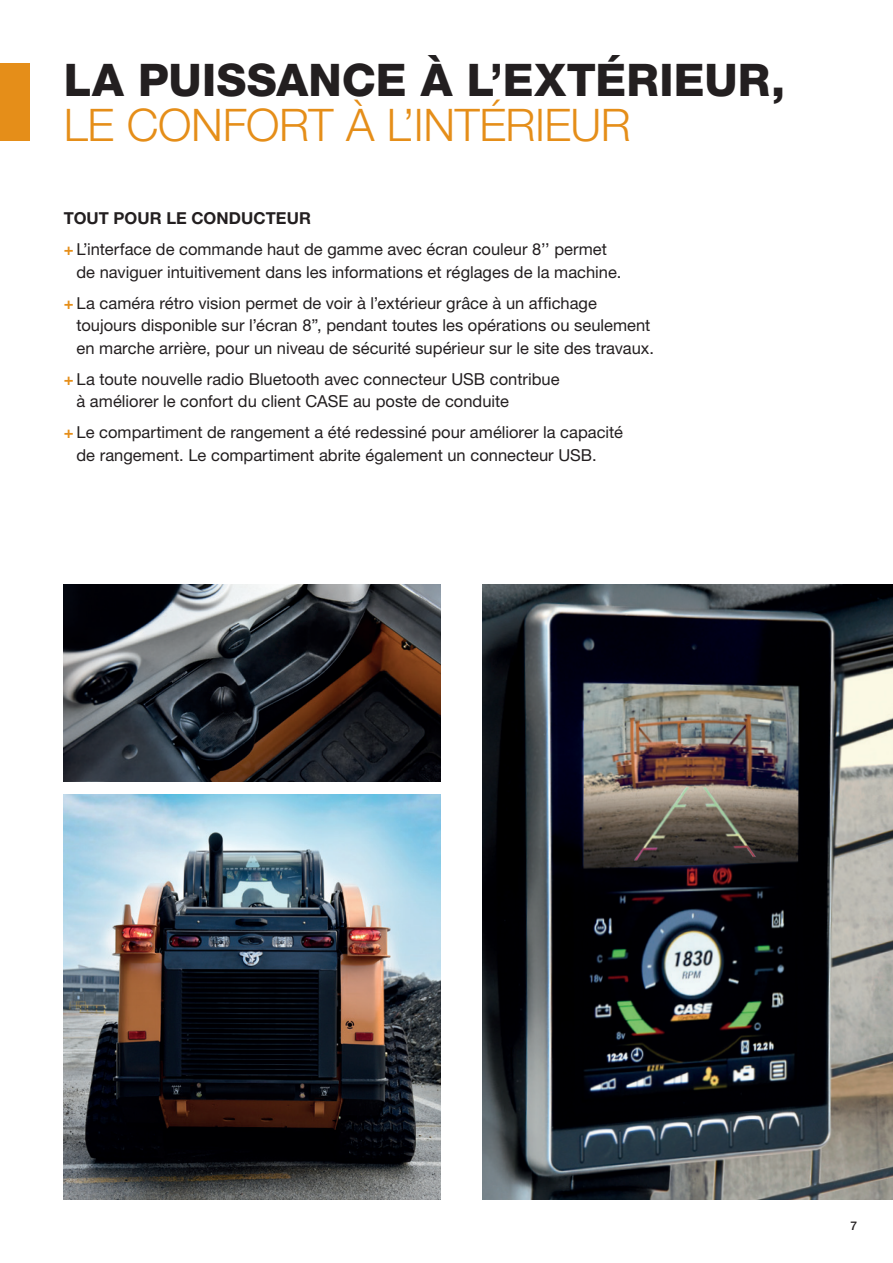
<style>
.page{position:relative;width:893px;height:1263px;background:#fff}
.page>*{position:absolute;margin:0;border:0;box-sizing:border-box;transform-origin:0 0}
.TITOLO_1{font:800 45px "Helvetica Neue LT Pro";letter-spacing:.005em;color:#231f20}
.TITOLO_2{font:300 45px "Helvetica Neue LT Pro";letter-spacing:-.005em;color:#e58e19}
.t1{font:16.5px/22.5px "Helvetica Neue LT Pro";color:#231f20}
.TITOLETTI{font:700 16.5px "Helvetica Neue LT Pro";letter-spacing:.005em;color:#231f20}
.t2{font:500 12px "Helvetica Neue LT Pro";color:#231f20}
.s1{font-weight:700;color:#e58e19}
</style>
<div class="page">
<img style="left:483px;top:584px;width:410px;height:615px">
<img style="left:64px;top:584px;width:376px;height:197px">
<img style="left:64px;top:794px;width:376px;height:405px">
<div style="left:0;top:64px;width:30px;height:77px;background:#e58e19"></div>
<p class="TITOLO_1" style="left:64px;top:53px;width:723px">LA PUISSANCE À L’EXTÉRIEUR,</p>
<p class="TITOLO_2" style="left:64px;top:97px;width:569px">LE CONFORT À L’INTÉRIEUR</p>
<p class="TITOLETTI" style="left:64px;top:208px;width:249px">TOUT POUR LE CONDUCTEUR</p>
<p class="t1" style="left:77px;top:238px;width:546px;text-indent:-13px"><span class="s1">+</span> L’interface de commande haut de gamme avec écran couleur 8’’ permet de naviguer intuitivement dans les informations et réglages de la machine.</p>
<p class="t1" style="left:77px;top:292px;width:579px;text-indent:-13px"><span class="s1">+</span> La caméra rétro vision permet de voir à l’extérieur grâce à un affichage toujours disponible sur l’écran 8”, pendant toutes les opérations ou seulement en marche arrière, pour un niveau de sécurité supérieur sur le site des travaux.</p>
<p class="t1" style="left:77px;top:368px;width:484px;text-indent:-13px"><span class="s1">+</span> La toute nouvelle radio Bluetooth avec connecteur USB contribue à améliorer le confort du client CASE au poste de conduite</p>
<p class="t1" style="left:77px;top:421px;width:548px;text-indent:-13px"><span class="s1">+</span> Le compartiment de rangement a été redessiné pour améliorer la capacité de rangement. Le compartiment abrite également un connecteur USB.</p>
<p class="t2" style="left:850px;top:1218px;width:8px">7</p>
</div>
